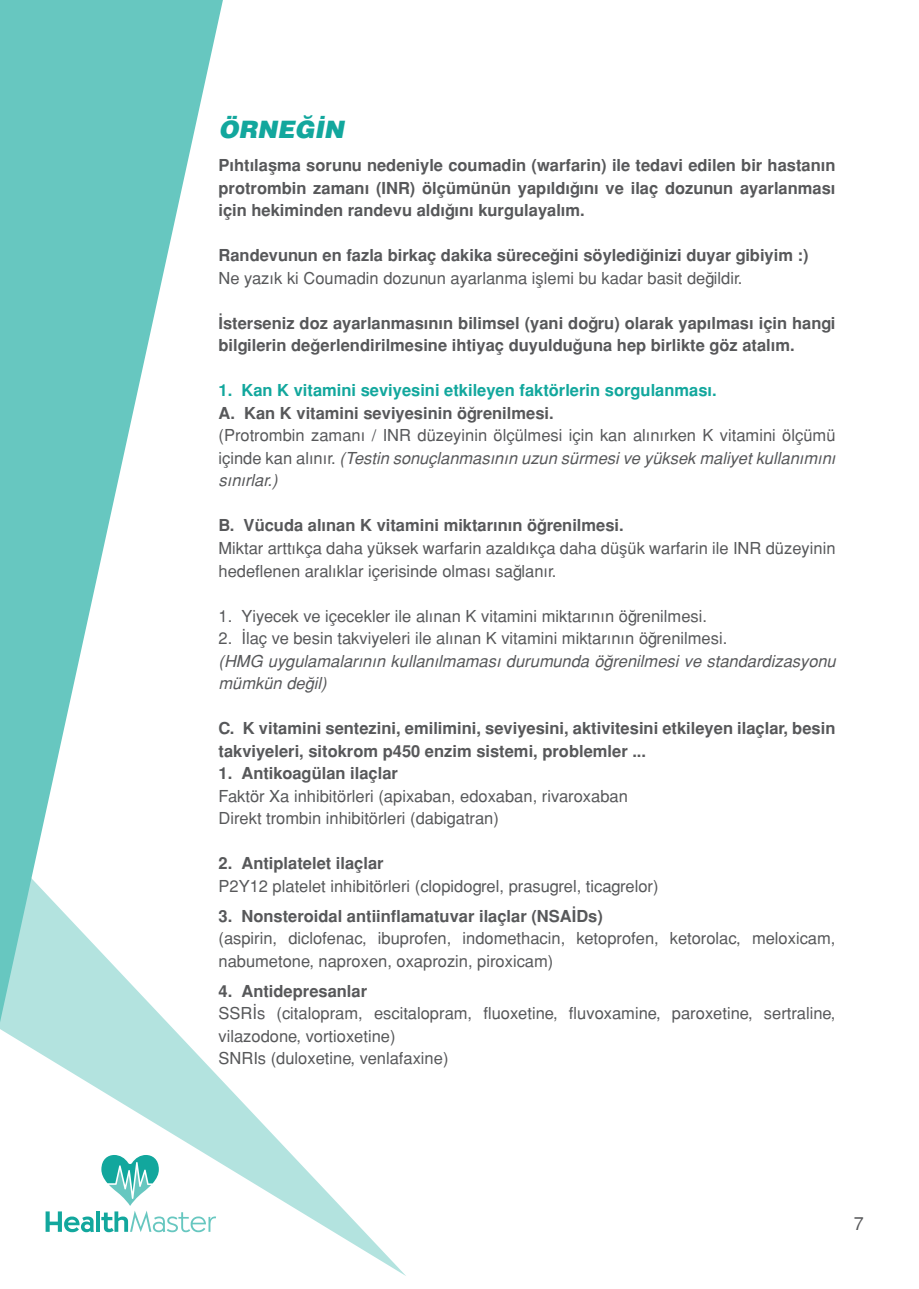
<style>
.page{position:relative;width:919px;height:1289px;background:#fff}
.page>*{position:absolute;margin:0;border:0;box-sizing:border-box;transform-origin:0 0}
.t1{font:24px "Helvetica Black Italic Tr";color:#12a79d}
.t2{font:18px "Helvetica Normal Tr";color:#57585a}
.t3{font:16.5px/22.5px "Helvetica Normal Tr";color:#57585a}
.t4{font:700 16.5px/22.5px "Helvetica Tr";color:#57585a}
.t5{font:italic 16.5px/22.5px "Helvetica Tr";color:#57585a}
.t6{font:700 16.5px "Helvetica Tr";color:#12a79d}
.s1{font-family:"Helvetica Normal Tr";font-style:normal}
</style>
<div class="page">
<svg style="left:0;top:0;width:223px;height:838px;fill:#67c7c0"></svg>
<svg style="left:0;top:838px;width:406px;height:438px"></svg>
<h1 class="t1" style="left:218px;top:114px;width:127px">ÖRNEĞİN</h1>
<p class="t4" style="left:218px;top:154px;width:618px;text-align:justify">Pıhtılaşma sorunu nedeniyle coumadin (warfarin) ile tedavi edilen bir hastanın protrombin zamanı (INR) ölçümünün yapıldığını ve ilaç dozunun ayarlanması için hekiminden randevu aldığını kurgulayalım.</p>
<p class="t4" style="left:218px;top:244px;width:591px">Randevunun en fazla birkaç dakika süreceğini söylediğinizi duyar gibiyim :)</p>
<p class="t3" style="left:218px;top:267px;width:525px">Ne yazık ki Coumadin dozunun ayarlanma işlemi bu kadar basit değildir.</p>
<p class="t4" style="left:218px;top:312px;width:618px">İsterseniz doz ayarlanmasının bilimsel (yani doğru) olarak yapılması için hangi bilgilerin değerlendirilmesine ihtiyaç duyulduğuna hep birlikte göz atalım.</p>
<p class="t6" style="left:218px;top:380px;width:499px">1. Kan K vitamini seviyesini etkileyen faktörlerin sorgulanması.</p>
<p class="t4" style="left:218px;top:402px;width:336px">A. Kan K vitamini seviyesinin öğrenilmesi.</p>
<p class="t3" style="left:218px;top:424px;width:618px">(Protrombin zamanı / INR düzeyinin ölçülmesi için kan alınırken K vitamini ölçümü</p>
<p class="t5" style="left:218px;top:447px;width:618px"><span class="s1">içinde kan alınır.</span> (Testin sonuçlanmasının uzun sürmesi ve yüksek maliyet kullanımını sınırlar.)</p>
<p class="t4" style="left:218px;top:514px;width:407px">B. Vücuda alınan K vitamini miktarının öğrenilmesi.</p>
<p class="t3" style="left:218px;top:537px;width:618px">Miktar arttıkça daha yüksek warfarin azaldıkça daha düşük warfarin ile INR düzeyinin hedeflenen aralıklar içerisinde olması sağlanır.</p>
<p class="t3" style="left:218px;top:604px;width:490px">1. Yiyecek ve içecekler ile alınan K vitamini miktarının öğrenilmesi.</p>
<p class="t3" style="left:218px;top:627px;width:510px">2. İlaç ve besin takviyeleri ile alınan K vitamini miktarının öğrenilmesi.</p>
<p class="t5" style="left:218px;top:649px;width:618px">(HMG uygulamalarının kullanılmaması durumunda öğrenilmesi ve standardizasyonu mümkün değil)</p>
<p class="t4" style="left:218px;top:717px;width:618px">C. K vitamini sentezini, emilimini, seviyesini, aktivitesini etkileyen ilaçlar, besin takviyeleri, sitokrom p450 enzim sistemi, problemler ...</p>
<p class="t4" style="left:218px;top:762px;width:181px">1. Antikoagülan ilaçlar</p>
<p class="t3" style="left:218px;top:784px;width:411px">Faktör Xa inhibitörleri (apixaban, edoxaban, rivaroxaban<br>Direkt trombin inhibitörleri (dabigatran)</p>
<p class="t4" style="left:218px;top:852px;width:167px">2. Antiplatelet ilaçlar</p>
<p class="t3" style="left:218px;top:874px;width:441px">P2Y12 platelet inhibitörleri (clopidogrel, prasugrel, ticagrelor)</p>
<p class="t4" style="left:218px;top:904px;width:386px">3. Nonsteroidal antiinflamatuvar ilaçlar (NSAİDs)</p>
<p class="t3" style="left:218px;top:927px;width:618px">(aspirin, diclofenac, ibuprofen, indomethacin, ketoprofen, ketorolac, meloxicam, nabumetone, naproxen, oxaprozin, piroxicam)</p>
<p class="t4" style="left:218px;top:979px;width:150px">4. Antidepresanlar</p>
<p class="t3" style="left:218px;top:1002px;width:618px">SSRİs (citalopram, escitalopram, fluoxetine, fluvoxamine, paroxetine, sertraline, vilazodone, vortioxetine)<br>SNRIs (duloxetine, venlafaxine)</p>
<p class="t2" style="left:853px;top:1213px;width:12px">7</p>
</div>
